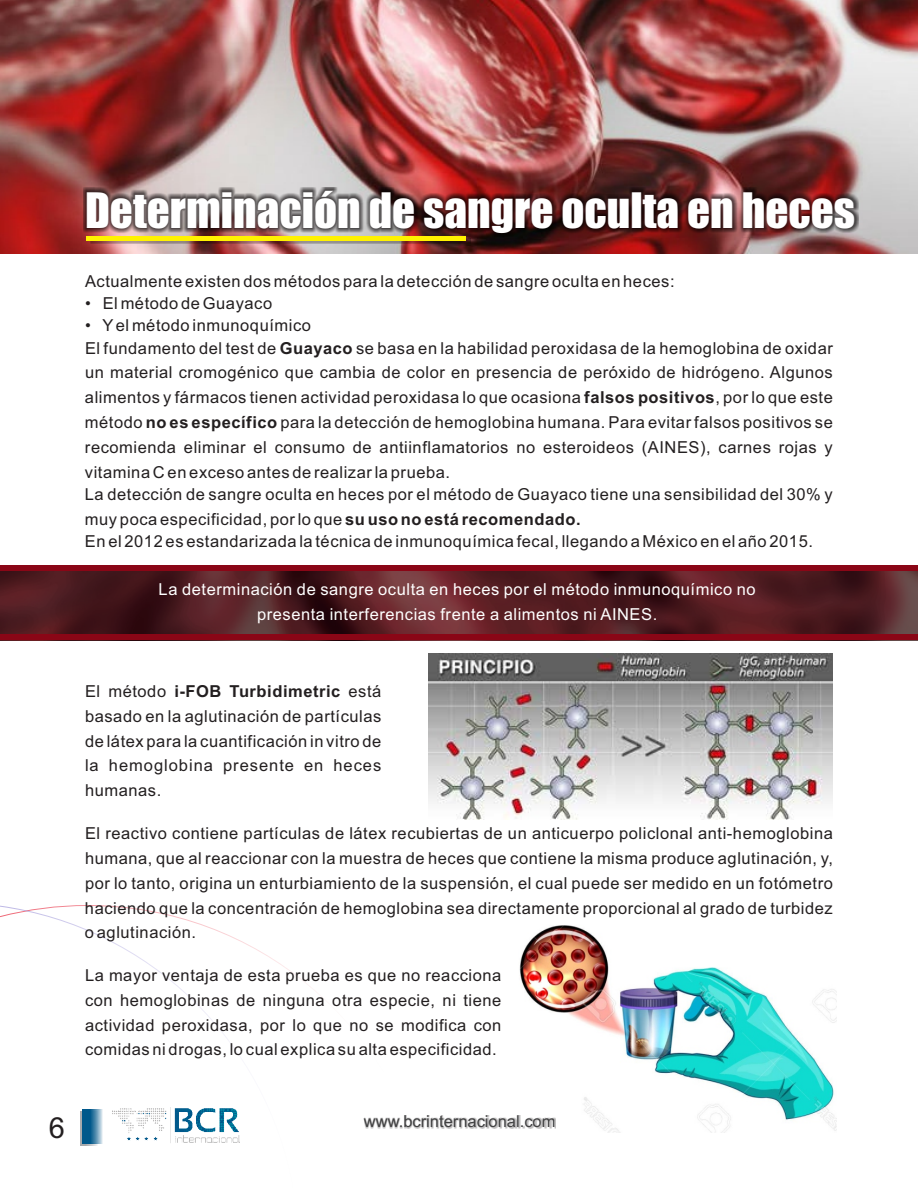
<style>
.page{position:relative;width:918px;height:1188px;background:#fff}
.page>*{position:absolute;margin:0;border:0;box-sizing:border-box;transform-origin:0 0}
.t1{font:45.15px "Impact";color:#fff}
.t2{font:28.95px "Arial";color:#231f20}
.t3{font:16.5px/24.9px "Arial";letter-spacing:.035em;color:#231f20;text-align:justify}
.t4{font:16.5px/24.9px "Arial";letter-spacing:.035em;color:#fff;text-align:center}
.t5{font:16.5px "Arial";color:#404041}
.s1{font-weight:700}
</style>
<div class="page">
<svg style="left:0;top:906px;width:293px;height:240px"></svg>
<img style="left:0;top:571px;width:918px;height:64px">
<div style="left:0;top:565px;width:918px;height:6px;background:#8a0616"></div>
<div style="left:0;top:635px;width:918px;height:5px;background:#8a0616"></div>
<img style="left:112px;top:1107px;width:128px;height:36px">
<svg style="left:80px;top:1111px;width:21px;height:34px"></svg>
<svg style="left:83px;top:1109px;width:21px;height:34px"></svg>
<img style="left:0;top:0;width:918px;height:253px">
<img style="left:428px;top:654px;width:405px;height:165px">
<img style="left:518px;top:925px;width:318px;height:208px">
<div style="left:83px;top:187px;width:775px;height:50px;background:#231f20;opacity:.74"></div>
<div style="left:90px;top:238px;width:381px;height:6px;background:#231f20;opacity:.35"></div>
<hr style="left:86px;top:236px;width:380px;height:4px;background:#fff200">
<div style="left:364px;top:1116px;width:192px;height:13px;background:#231f20;opacity:.29"></div>
<h1 class="t1" style="left:85px;top:192px;width:772px">Determinación de sangre oculta en heces</h1>
<p class="t3" style="left:85px;top:271px;width:591px">Actualmente existen dos métodos para la detección de sangre oculta en heces:</p>
<p class="t3" style="left:85px;top:293px;width:189px">• El método de Guayaco</p>
<p class="t3" style="left:85px;top:316px;width:749px;line-height:22px">• Yel método inmunoquímico<br>El fundamento del test de <span class="s1">Guayaco</span> se basa en la habilidad peroxidasa de la hemoglobina de oxidar</p>
<p class="t3" style="left:85px;top:362px;width:749px">un material cromogénico que cambia de color en presencia de peróxido de hidrógeno. Algunos alimentos y fármacos tienen actividad peroxidasa lo que ocasiona <span class="s1">falsos positivos</span>, por lo que este método <span class="s1">no es específico</span> para la detección de hemoglobina humana. Para evitar falsos positivos se recomienda eliminar el consumo de antiinflamatorios no esteroideos (AINES), carnes rojas y vitamina C en exceso antes de realizar la prueba.</p>
<p class="t3" style="left:85px;top:483px;width:749px">La detección de sangre oculta en heces por el método de Guayaco tiene una sensibilidad del 30% y muy poca especificidad, por lo que <span class="s1">su uso no está recomendado.</span></p>
<p class="t3" style="left:85px;top:530px;width:730px">En el 2012 es estandarizada la técnica de inmunoquímica fecal, llegando a México en el año 2015.</p>
<p class="t4" style="left:159px;top:578px;width:599px">La determinación de sangre oculta en heces por el método inmunoquímico no presenta interferencias frente a alimentos ni AINES.</p>
<p class="t3" style="left:85px;top:680px;width:298px">El método <span class="s1">i-FOB Turbidimetric</span> está basado en la aglutinación de partículas de látex para la cuantificación in vitro de la hemoglobina presente en heces humanas.</p>
<p class="t3" style="left:85px;top:822px;width:749px">El reactivo contiene partículas de látex recubiertas de un anticuerpo policlonal anti-hemoglobina humana, que al reaccionar con la muestra de heces que contiene la misma produce aglutinación, y, por lo tanto, origina un enturbiamiento de la suspensión, el cual puede ser medido en un fotómetro haciendo que la concentración de hemoglobina sea directamente proporcional al grado de turbidez o aglutinación.</p>
<p class="t3" style="left:85px;top:964px;width:418px">La mayor ventaja de esta prueba es que no reacciona con hemoglobinas de ninguna otra especie, ni tiene actividad peroxidasa, por lo que no se modifica con comidas ni drogas, lo cual explica su alta especificidad.</p>
<h2 class="t2" style="left:49px;top:1116px;width:18px">6</h2>
<p class="t5" style="left:364px;top:1115px;width:193px">www.bcrinternacional.com</p>
</div>
